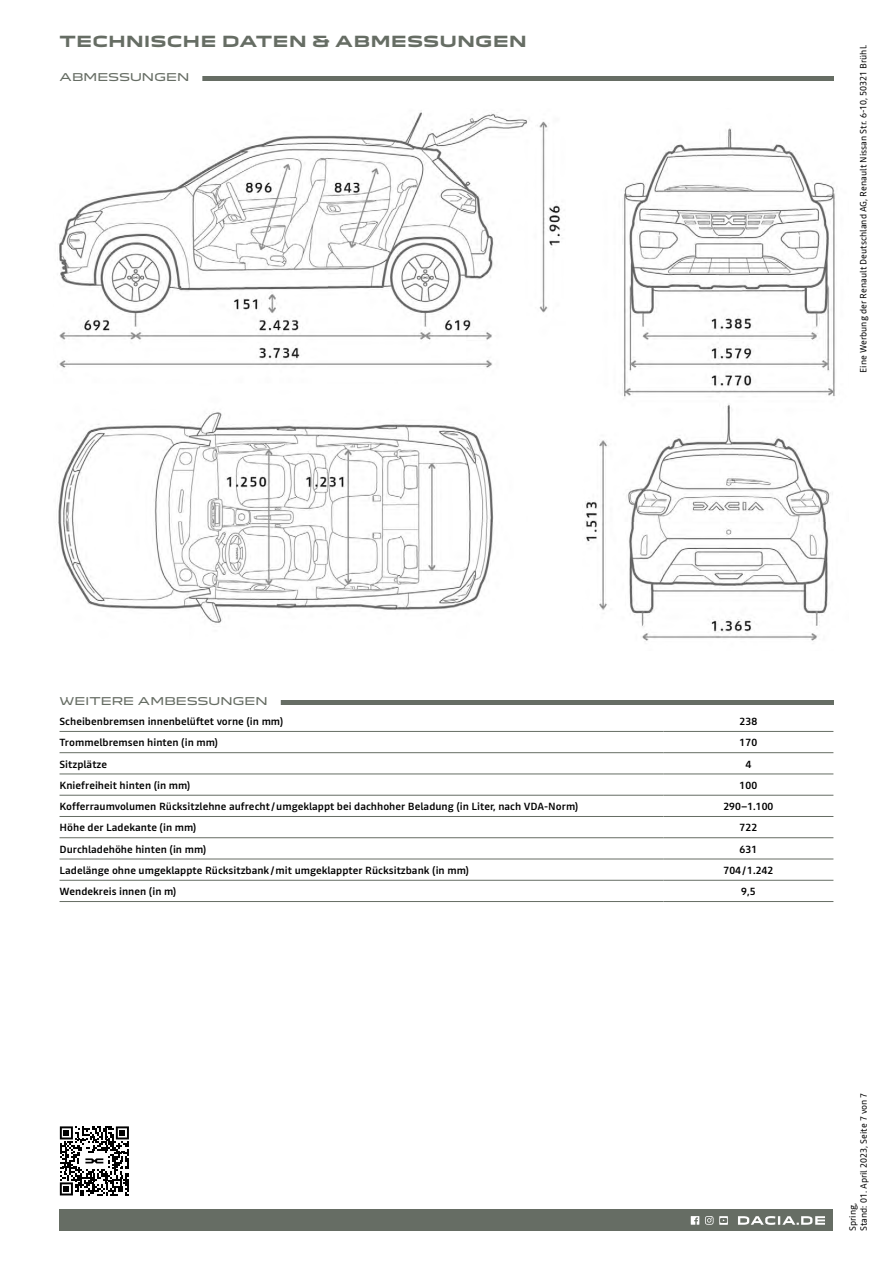
<style>
.page{position:relative;width:893px;height:1263px;background:#fff}
.page>*{position:absolute;margin:0;border:0;box-sizing:border-box;transform-origin:0 0}
.Cover_TITLE{font:700 15px "Dacia Block Extended";letter-spacing:-.005em;color:#666d64}
.Tab_niv3{font:500 10.5px "Read";color:#000}
.Tab_niv2{font:10.5px "Dacia Block Extended";letter-spacing:-.04em;color:#666d64}
.Fußnote_Read_reg_6_7{font:9px/11.2px "Read";color:#000}
</style>
<div class="page">
<div style="left:60px;top:1210px;width:773px;height:21px;background:#666d64"></div>
<svg style="left:691px;top:1216px;width:8px;height:9px"></svg>
<svg style="left:705px;top:1216px;width:23px;height:9px"></svg>
<svg style="left:60px;top:1126px;width:69px;height:69px"></svg>
<svg style="left:738px;top:1216px;width:87px;height:9px"></svg>
<hr style="left:60px;top:731px;width:603px;height:1px;background:#666d64">
<hr style="left:663px;top:731px;width:170px;height:1px;background:#666d64">
<hr style="left:60px;top:752px;width:603px;height:1px;background:#666d64">
<hr style="left:663px;top:752px;width:170px;height:1px;background:#666d64">
<hr style="left:60px;top:774px;width:603px;height:1px;background:#666d64">
<hr style="left:663px;top:774px;width:170px;height:1px;background:#666d64">
<hr style="left:60px;top:795px;width:603px;height:1px;background:#666d64">
<hr style="left:663px;top:795px;width:170px;height:1px;background:#666d64">
<hr style="left:60px;top:816px;width:603px;height:1px;background:#666d64">
<hr style="left:663px;top:816px;width:170px;height:1px;background:#666d64">
<hr style="left:60px;top:837px;width:603px;height:1px;background:#666d64">
<hr style="left:663px;top:837px;width:170px;height:1px;background:#666d64">
<hr style="left:60px;top:859px;width:603px;height:1px;background:#666d64">
<hr style="left:663px;top:859px;width:170px;height:1px;background:#666d64">
<hr style="left:60px;top:880px;width:603px;height:1px;background:#666d64">
<hr style="left:663px;top:880px;width:170px;height:1px;background:#666d64">
<hr style="left:60px;top:901px;width:603px;height:1px;background:#666d64">
<hr style="left:663px;top:901px;width:170px;height:1px;background:#666d64">
<div style="left:60px;top:700px;width:773px;height:5px;background:#666d64"></div>
<div style="left:60px;top:696px;width:221px;height:11px;background:#fff"></div>
<hr style="left:60px;top:76px;width:773px;height:4px;background:#666d64">
<div style="left:60px;top:72px;width:142px;height:11px;background:#fff"></div>
<img style="left:57px;top:110px;width:504px;height:513px">
<img style="left:584px;top:128px;width:251px;height:513px">
<p class="Cover_TITLE" style="left:60px;top:33px;width:469px">TECHNISCHE DATEN &amp; ABMESSUNGEN</p>
<p class="Tab_niv2" style="left:60px;top:68px;width:132px">ABMESSUNGEN</p>
<p class="Fußnote_Read_reg_6_7" style="left:858px;top:373px;width:330px;rotate:-90deg">Eine Werbung der Renault Deutschland AG, Renault Nissan Str. 6-10, 50321 Brühl.</p>
<p class="Tab_niv2" style="left:60px;top:692px;width:210px">WEITERE AMBESSUNGEN</p>
<p class="Tab_niv3" style="left:60px;top:714px;width:225px">Scheibenbremsen innenbelüftet vorne (in mm)</p>
<p class="Tab_niv3" style="left:740px;top:714px;width:19px">238</p>
<p class="Tab_niv3" style="left:60px;top:735px;width:160px">Trommelbremsen hinten (in mm)</p>
<p class="Tab_niv3" style="left:740px;top:735px;width:19px">170</p>
<p class="Tab_niv3" style="left:60px;top:756px;width:49px">Sitzplätze</p>
<p class="Tab_niv3" style="left:745px;top:756px;width:7px">4</p>
<p class="Tab_niv3" style="left:60px;top:778px;width:132px">Kniefreiheit hinten (in mm)</p>
<p class="Tab_niv3" style="left:740px;top:778px;width:19px">100</p>
<p class="Tab_niv3" style="left:60px;top:799px;width:520px">Kofferraumvolumen Rücksitzlehne aufrecht /umgeklappt bei dachhoher Beladung (in Liter, nach VDA-Norm)</p>
<p class="Tab_niv3" style="left:723px;top:799px;width:51px">290–1.100</p>
<p class="Tab_niv3" style="left:60px;top:820px;width:138px">Höhe der Ladekante (in mm)</p>
<p class="Tab_niv3" style="left:740px;top:820px;width:19px">722</p>
<p class="Tab_niv3" style="left:60px;top:842px;width:148px">Durchladehöhe hinten (in mm)</p>
<p class="Tab_niv3" style="left:740px;top:842px;width:19px">631</p>
<p class="Tab_niv3" style="left:60px;top:863px;width:411px">Ladelänge ohne umgeklappte Rücksitzbank/mit umgeklappter Rücksitzbank (in mm)</p>
<p class="Tab_niv3" style="left:723px;top:863px;width:51px">704/1.242</p>
<p class="Tab_niv3" style="left:60px;top:884px;width:118px">Wendekreis innen (in m)</p>
<p class="Tab_niv3" style="left:741px;top:884px;width:16px">9,5</p>
<p class="Fußnote_Read_reg_6_7" style="left:847px;top:1231px;width:140px;rotate:-90deg">Spring,<br>Stand: 01. April 2023, Seite 7 von 7</p>
</div>
